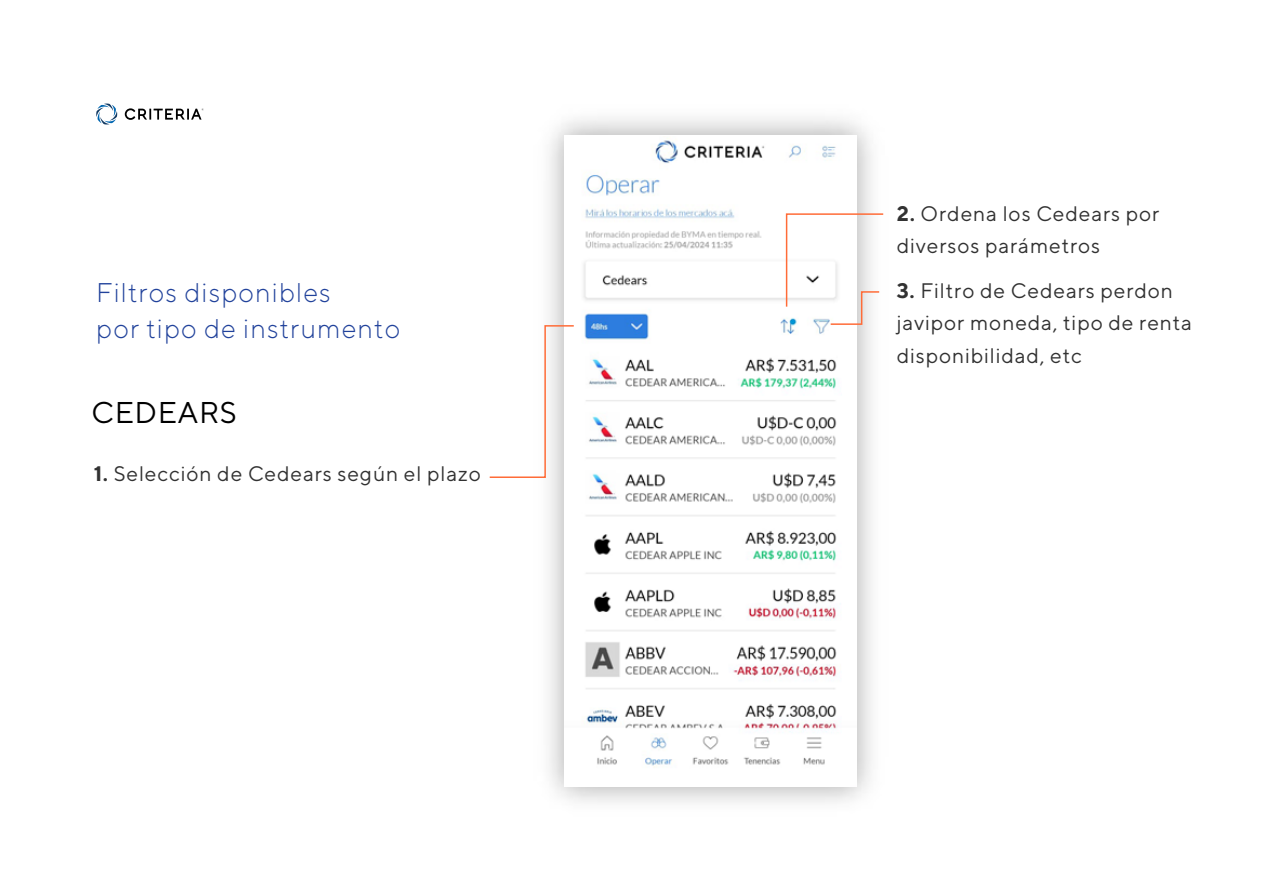
<style>
.page{position:relative;width:1263px;height:894px;background:#fff}
.page>*{position:absolute;margin:0;border:0;box-sizing:border-box;transform-origin:0 0}
.t1{font:30px "TT Norms";letter-spacing:.02em;color:#000}
.t2{font:300 27px/35.5px "TT Norms";letter-spacing:.04em;color:#21429b}
.t3{font:21px/32.4px "TT Norms";letter-spacing:.04em;color:#323232}
.s1{font-weight:700}
</style>
<div class="page">
<svg style="left:125px;top:108px;width:79px;height:12px"></svg>
<svg style="left:96px;top:103px;width:21px;height:21px"></svg>
<img style="left:565px;top:136px;width:291px;height:633px">
<svg style="left:489px;top:324px;width:86px;height:154px"></svg>
<svg style="left:785px;top:212px;width:99px;height:113px"></svg>
<p class="t2" style="left:96px;top:274px;width:306px">Filtros disponibles<br>por tipo de instrumento</p>
<h1 class="t1" style="left:92px;top:393px;width:147px">CEDEARS</h1>
<p class="t3" style="left:94px;top:457px;width:389px"><span class="s1">1.</span> Selección de Cedears según el plazo</p>
<p class="t3" style="left:897px;top:197px;width:264px"><span class="s1">2.</span> Ordena los Cedears por diversos parámetros</p>
<p class="t3" style="left:897px;top:274px;width:297px"><span class="s1">3.</span> Filtro de Cedears perdon javipor moneda, tipo de renta disponibilidad, etc</p>
</div>
